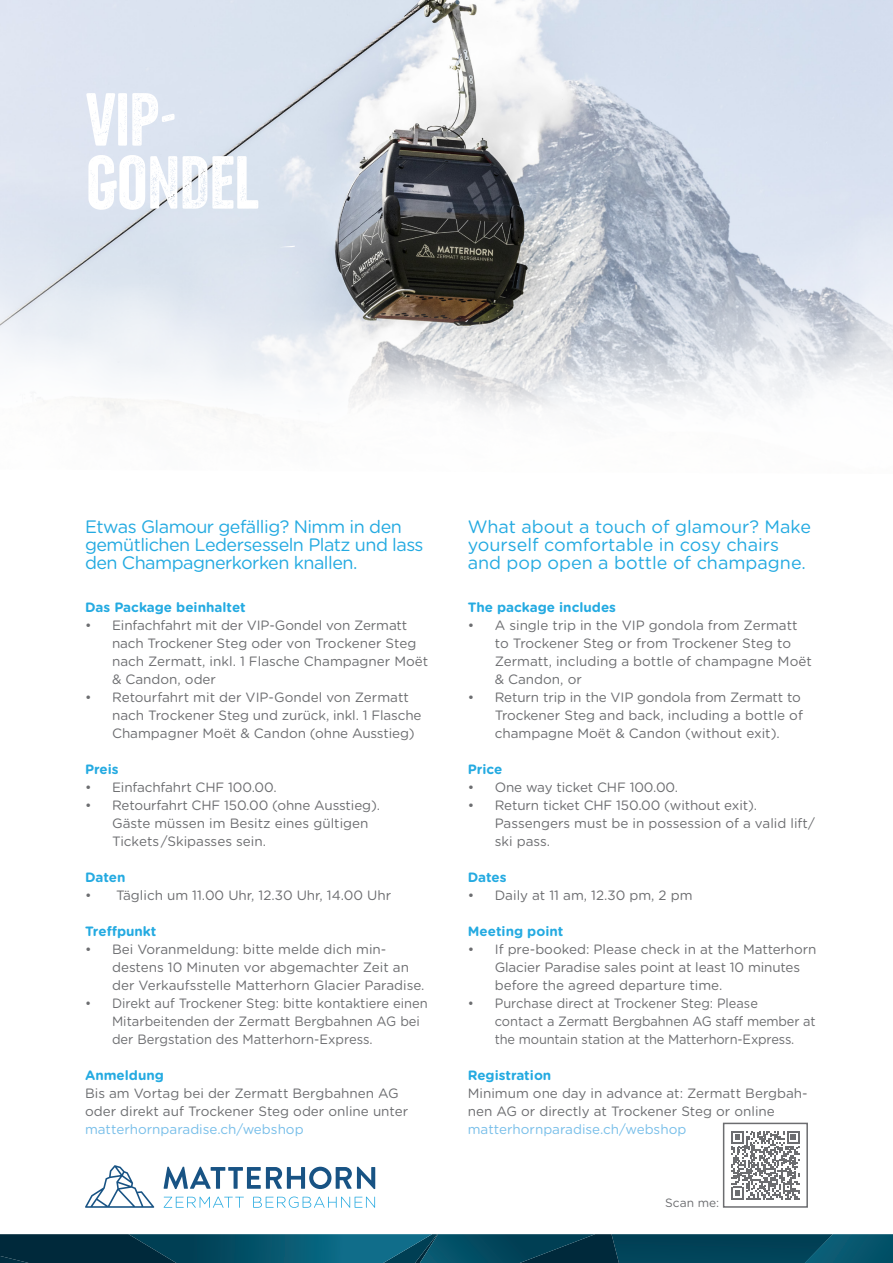
<style>
.page{position:relative;width:893px;height:1263px;background:#fff}
.page>*{position:absolute;margin:0;border:0;box-sizing:border-box;transform-origin:0 0}
.Titel_Blau{font:75px "Matterhorn Climb Crunch";letter-spacing:-.01em;color:#fff}
.Lauftext_grau{font:18px/18px "Gotham Rounded";letter-spacing:-.03em;color:#24aae1}
.Lauftext_grau-2{font:18px/18px "Gotham Rounded";color:#24aae1}
.Lauftext_grau-3{font:13.5px/18px "Gotham Rounded";color:#6c6d70}
.Lauftext_grau-4{font:13.5px/18px "Gotham Rounded";color:#6c6d70;scale:.96 1}
.Lauftext_grau-5{font:13.5px/18px "Gotham Rounded";color:#6c6d70;scale:.95 1}
.Lauftext_grau-6{font:700 13.5px "Gotham Rounded";color:#24aae1}
.Lauftext_grau-7{font:13.5px "Gotham Rounded";color:#77bee9}
.t1{font:12px "Gotham Rounded";color:#6c6d70}
.s1{font-weight:700;color:#24aae1}
</style>
<div class="page">
<img style="left:0;top:0;width:893px;height:198px">
<svg style="left:164px;top:1196px;width:80px;height:12px"></svg>
<svg style="left:253px;top:1196px;width:122px;height:12px"></svg>
<svg style="left:85px;top:1165px;width:69px;height:43px"></svg>
<svg style="left:164px;top:1167px;width:211px;height:22px"></svg>
<img style="left:0;top:198px;width:893px;height:220px">
<svg style="left:0;top:1234px;width:893px;height:29px"></svg>
<svg style="left:731px;top:1131px;width:69px;height:68px"></svg>
<div style="left:723px;top:1123px;width:85px;height:85px;border:2px solid #6c6d70"></div>
<p class="Titel_Blau" style="left:86px;top:85px;width:94px">VIP-</p>
<p class="Titel_Blau" style="left:86px;top:148px;width:175px">GONDEL</p>
<p class="Lauftext_grau" style="left:85px;top:517px;width:340px">Etwas Glamour gefällig? Nimm in den gemütlichen Ledersesseln Platz und lass den Champagnerkorken knallen.</p>
<p class="Lauftext_grau-6" style="left:85px;top:597px;width:162px">Das Package beinhaltet</p>
<p class="Lauftext_grau-3" style="left:112px;top:616px;width:318px;text-indent:-27px">• Einfachfahrt mit der VIP-Gondel von Zermatt nach Trockener Steg oder von Trockener Steg nach Zermatt, inkl. 1 Flasche Champagner Moët &amp; Candon, oder</p>
<p class="Lauftext_grau-3" style="left:112px;top:688px;width:311px;text-indent:-27px">• Retourfahrt mit der VIP-Gondel von Zermatt nach Trockener Steg und zurück, inkl. 1 Flasche<br>Champagner Moët &amp; Candon (ohne Ausstieg)</p>
<p class="Lauftext_grau-6" style="left:85px;top:759px;width:35px">Preis</p>
<p class="Lauftext_grau-3" style="left:85px;top:778px;width:193px">• Einfachfahrt CHF 100.00.</p>
<p class="Lauftext_grau-3" style="left:112px;top:796px;width:270px;text-indent:-27px">• Retourfahrt CHF 150.00 (ohne Ausstieg).<br>Gäste müssen im Besitz eines gültigen<br>Tickets /Skipasses sein.</p>
<p class="Lauftext_grau-6" style="left:85px;top:867px;width:42px">Daten</p>
<p class="Lauftext_grau-3" style="left:85px;top:886px;width:308px">• Täglich um 11.00 Uhr, 12.30 Uhr, 14.00 Uhr</p>
<p class="Lauftext_grau-6" style="left:85px;top:921px;width:73px">Treffpunkt</p>
<p class="Lauftext_grau-3" style="left:112px;top:940px;width:314px;text-indent:-27px">• Bei Voranmeldung: bitte melde dich min&shy;destens 10 Minuten vor abgemachter Zeit an der Verkaufsstelle Matterhorn Glacier Paradise.</p>
<p class="Lauftext_grau-4" style="left:112px;top:994px;width:330px;text-indent:-27px">• Direkt auf Trockener Steg: bitte kontaktiere einen<br>Mitarbeitenden der Zermatt Bergbahnen AG bei der Bergstation des Matterhorn-Express.</p>
<p class="Lauftext_grau-6" style="left:85px;top:1065px;width:80px">Anmeldung</p>
<p class="Lauftext_grau-3" style="left:85px;top:1084px;width:325px">Bis am Vortag bei der Zermatt Bergbahnen AG oder direkt auf Trockener Steg oder online unter</p>
<p class="Lauftext_grau-7" style="left:85px;top:1120px;width:220px">matterhornparadise.ch/webshop</p>
<p class="Lauftext_grau-2" style="left:468px;top:517px;width:345px">What about a touch of glamour? Make yourself comfortable in cosy chairs and pop open a bottle of champagne.</p>
<p class="Lauftext_grau-6" style="left:468px;top:597px;width:150px">The package includes</p>
<p class="Lauftext_grau-3" style="left:495px;top:616px;width:319px;text-indent:-27px">• A single trip in the VIP gondola from Zermatt to Trockener Steg or from Trockener Steg to Zermatt, including a bottle of champagne Moët &amp; Candon, or</p>
<p class="Lauftext_grau-3" style="left:495px;top:688px;width:310px;text-indent:-27px">• Return trip in the VIP gondola from Zermatt to<br>Trockener Steg and back, including a bottle of champagne Moët &amp; Candon (without exit).</p>
<p class="Lauftext_grau-6" style="left:468px;top:759px;width:36px">Price</p>
<p class="Lauftext_grau-3" style="left:468px;top:778px;width:212px">• One way ticket CHF 100.00.</p>
<p class="Lauftext_grau-3" style="left:495px;top:796px;width:322px;text-indent:-27px">• Return ticket CHF 150.00 (without exit).<br>Passengers must be in possession of a valid lift/ ski pass.</p>
<p class="Lauftext_grau-6" style="left:468px;top:867px;width:40px">Dates</p>
<p class="Lauftext_grau-3" style="left:468px;top:886px;width:226px">• Daily at 11 am, 12.30 pm, 2 pm</p>
<p class="Lauftext_grau-6" style="left:468px;top:921px;width:97px">Meeting point</p>
<p class="Lauftext_grau-3" style="left:495px;top:940px;width:323px;text-indent:-27px">• If pre-booked: Please check in at the Matterhorn<br>Glacier Paradise sales point at least 10 minutes before the agreed departure time.</p>
<p class="Lauftext_grau-5" style="left:495px;top:994px;width:339px;text-indent:-27px">• Purchase direct at Trockener Steg: Please<br>contact a Zermatt Bergbahnen AG staff member at the mountain station at the Matterhorn-Express.</p>
<p class="Lauftext_grau-3" style="left:468px;top:1066px;width:341px"><span class="s1">Registration<br></span>Minimum one day in advance at: Zermatt Bergbah&shy;nen AG or directly at Trockener Steg or online</p>
<p class="Lauftext_grau-7" style="left:468px;top:1120px;width:220px">matterhornparadise.ch/webshop</p>
<p class="t1" style="left:665px;top:1195px;width:56px">Scan me:</p>
</div>
